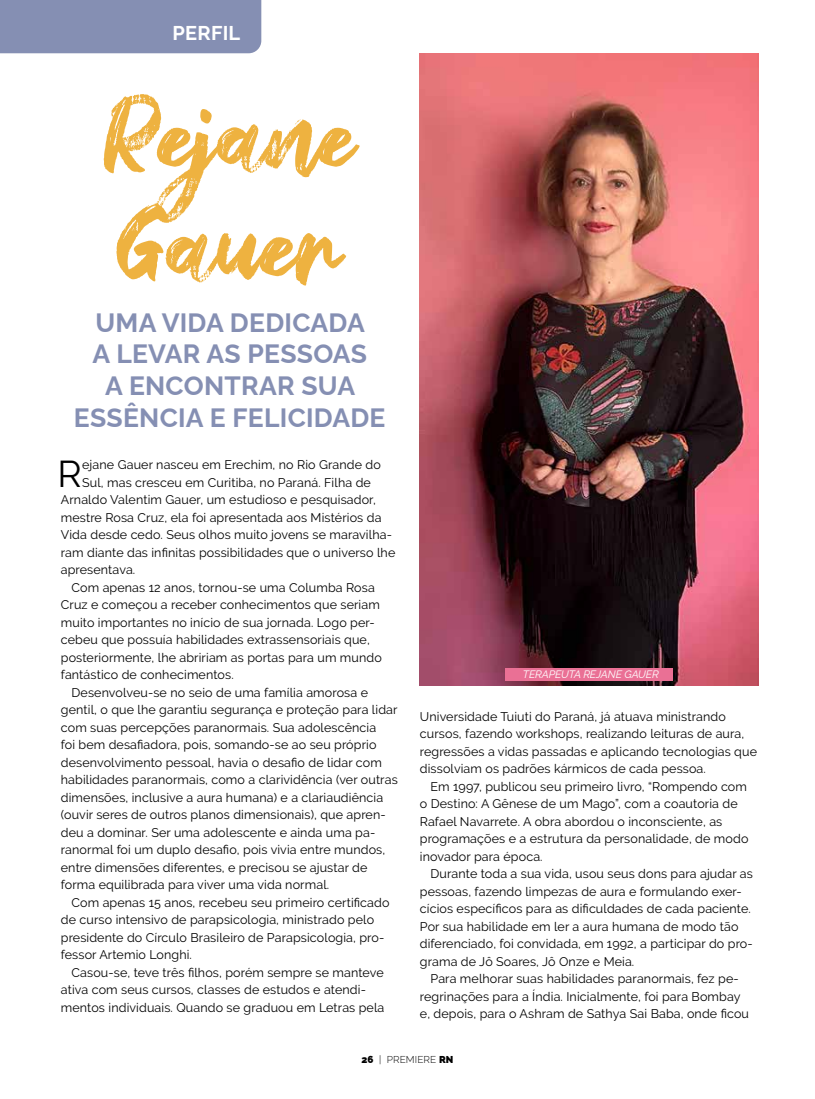
<style>
.page{position:relative;width:815px;height:1099px;background:#fff}
.page>*{position:absolute;margin:0;border:0;box-sizing:border-box;transform-origin:0 0}
.t1{font:101.25px/109.5px "Hey October";letter-spacing:.01em;color:#eeb240}
.t2{font:37.12px "Raleway";color:#000}
.t3{font:700 26.5px/31.8px "Raleway";letter-spacing:.01em;color:#858fb3;text-align:center}
.t4{font:700 20px "Raleway";letter-spacing:.01em;color:#fff}
.t5{font:12.5px/17.5px "Raleway";letter-spacing:.01em;color:#000}
.t6{font:italic 10.75px "Raleway";letter-spacing:-.01em;color:#fff}
.t7{font:300 10px "Raleway";letter-spacing:.01em;color:#000}
.s1{font-weight:900}
</style>
<div class="page">
<div style="left:0;top:0;width:261px;height:53px;background:#858fb3"></div>
<img style="left:420px;top:53px;width:338px;height:632px">
<div style="left:505px;top:667px;width:168px;height:13px;background:#ea7095"></div>
<h3 class="t4" style="left:173px;top:17px;width:69px">PERFIL</h3>
<h1 class="t1" style="left:104px;top:96px;width:252px">Rejane<br>Gauer</h1>
<h3 class="t3" style="left:74px;top:304px;width:313px">UMA VIDA DEDICADA<br>A LEVAR AS PESSOAS<br>A ENCONTRAR SUA<br>ESSÊNCIA E FELICIDADE</h3>
<h2 class="t2" style="left:58px;top:452px;width:26px">R</h2>
<p class="t5" style="left:82px;top:456px;width:300px">ejane Gauer nasceu em Erechim, no Rio Grande do</p>
<p class="t5" style="left:82px;top:473px;width:290px">Sul, mas cresceu em Curitiba, no Paraná. Filha de</p>
<p class="t5" style="left:61px;top:491px;width:317px">Arnaldo Valentim Gauer, um estudioso e pesquisador,</p>
<p class="t5" style="left:61px;top:508px;width:322px">mestre Rosa Cruz, ela foi apresentada aos Mistérios da</p>
<p class="t5" style="left:61px;top:526px;width:333px">Vida desde cedo. Seus olhos muito jovens se maravilha-</p>
<p class="t5" style="left:61px;top:543px;width:336px">ram diante das infinitas possibilidades que o universo lhe</p>
<p class="t5" style="left:61px;top:561px;width:76px">apresentava.</p>
<p class="t5" style="left:71px;top:578px;width:305px">Com apenas 12 anos, tornou-se uma Columba Rosa</p>
<p class="t5" style="left:61px;top:596px;width:321px">Cruz e começou a receber conhecimentos que seriam</p>
<p class="t5" style="left:61px;top:613px;width:315px">muito importantes no início de sua jornada. Logo per-</p>
<p class="t5" style="left:61px;top:631px;width:311px">cebeu que possuía habilidades extrassensoriais que,</p>
<p class="t5" style="left:61px;top:648px;width:323px">posteriormente, lhe abririam as portas para um mundo</p>
<p class="t5" style="left:61px;top:666px;width:174px">fantástico de conhecimentos.</p>
<p class="t5" style="left:71px;top:683px;width:298px">Desenvolveu-se no seio de uma família amorosa e</p>
<p class="t5" style="left:61px;top:701px;width:338px">gentil, o que lhe garantiu segurança e proteção para lidar</p>
<p class="t5" style="left:61px;top:718px;width:317px">com suas percepções paranormais. Sua adolescência</p>
<p class="t5" style="left:61px;top:736px;width:317px">foi bem desafiadora, pois, somando-se ao seu próprio</p>
<p class="t5" style="left:61px;top:753px;width:322px">desenvolvimento pessoal, havia o desafio de lidar com</p>
<p class="t5" style="left:61px;top:771px;width:338px">habilidades paranormais, como a clarividência (ver outras</p>
<p class="t5" style="left:61px;top:788px;width:324px">dimensões, inclusive a aura humana) e a clariaudiência</p>
<p class="t5" style="left:61px;top:806px;width:326px">(ouvir seres de outros planos dimensionais), que apren-</p>
<p class="t5" style="left:61px;top:823px;width:316px">deu a dominar. Ser uma adolescente e ainda uma pa-</p>
<p class="t5" style="left:61px;top:841px;width:326px">ranormal foi um duplo desafio, pois vivia entre mundos,</p>
<p class="t5" style="left:61px;top:858px;width:308px">entre dimensões diferentes, e precisou se ajustar de</p>
<p class="t5" style="left:61px;top:876px;width:270px">forma equilibrada para viver uma vida normal.</p>
<p class="t5" style="left:71px;top:893px;width:320px">Com apenas 15 anos, recebeu seu primeiro certificado</p>
<p class="t5" style="left:61px;top:911px;width:315px">de curso intensivo de parapsicologia, ministrado pelo</p>
<p class="t5" style="left:61px;top:928px;width:325px">presidente do Círculo Brasileiro de Parapsicologia, pro-</p>
<p class="t5" style="left:61px;top:946px;width:133px">fessor Artemio Longhi.</p>
<p class="t5" style="left:71px;top:963px;width:314px">Casou-se, teve três filhos, porém sempre se manteve</p>
<p class="t5" style="left:61px;top:981px;width:307px">ativa com seus cursos, classes de estudos e atendi-</p>
<p class="t5" style="left:61px;top:998px;width:325px">mentos individuais. Quando se graduou em Letras pela</p>
<p class="t6" style="left:523px;top:665px;width:137px">TERAPEUTA REJANE GAUER</p>
<p class="t5" style="left:420px;top:707px;width:339px">Universidade Tuiuti do Paraná, já atuava ministrando cursos, fazendo workshops, realizando leituras de aura, regressões a vidas passadas e aplicando tecnologias que dissolviam os padrões kármicos de cada pessoa.</p>
<p class="t5" style="left:420px;top:777px;width:330px;text-indent:11px">Em 1997, publicou seu primeiro livro, “Rompendo com o Destino: A Gênese de um Mago”, com a coautoria de Rafael Navarrete. A obra abordou o inconsciente, as programações e a estrutura da personalidade, de modo inovador para época.</p>
<p class="t5" style="left:420px;top:865px;width:334px;text-indent:11px">Durante toda a sua vida, usou seus dons para ajudar as pessoas, fazendo limpezas de aura e formulando exer&shy;cícios específicos para as dificuldades de cada paciente.<br>Por sua habilidade em ler a aura humana de modo tão diferenciado, foi convidada, em 1992, a participar do pro&shy;grama de Jô Soares, Jô Onze e Meia.</p>
<p class="t5" style="left:420px;top:970px;width:331px;text-indent:11px">Para melhorar suas habilidades paranormais, fez pe&shy;regrinações para a Índia. Inicialmente, foi para Bombay e, depois, para o Ashram de Sathya Sai Baba, onde ficou</p>
<p class="t7" style="left:362px;top:1051px;width:93px"><span class="s1">26</span> | PREMIERE <span class="s1">RN</span></p>
</div>
